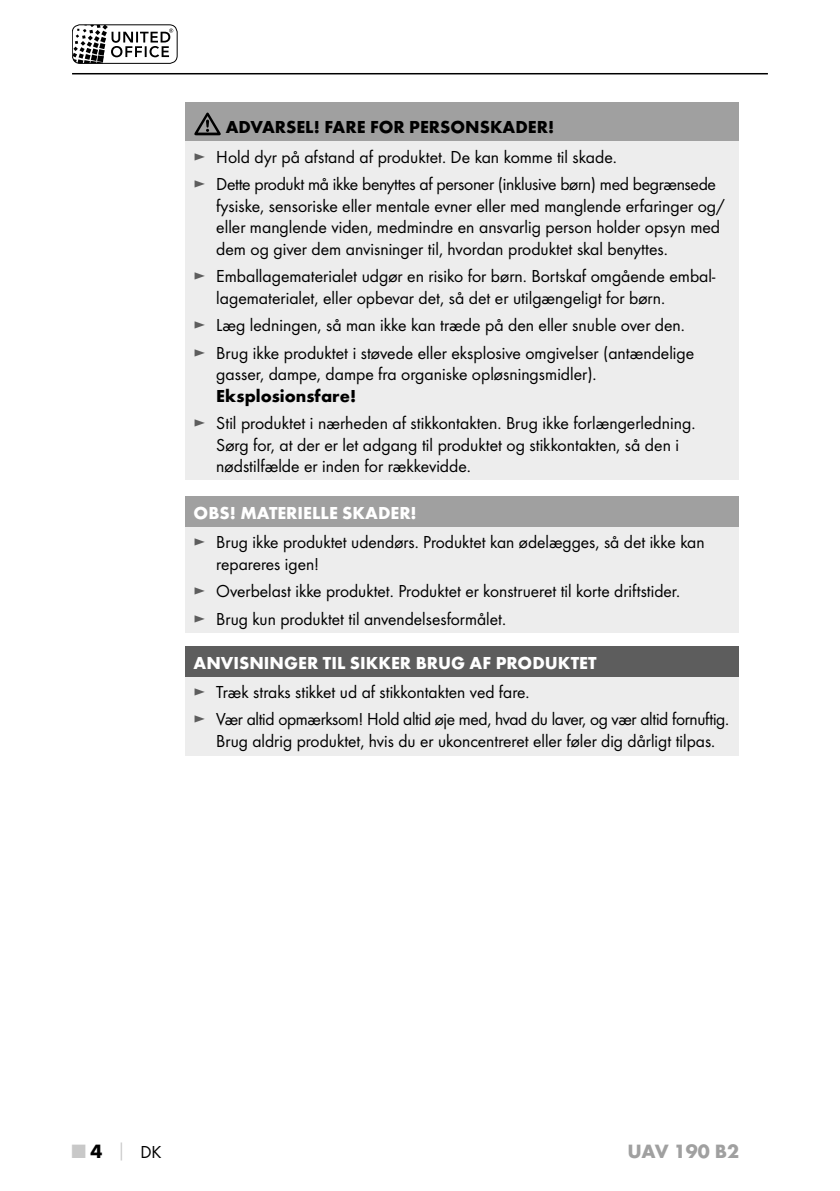
<style>
.page{position:relative;width:840px;height:1191px;background:#fff}
.page>*{position:absolute;margin:0;border:0;box-sizing:border-box;transform-origin:0 0}
.t1{font:700 20px "Futura";color:#a0a0a0}
.t2{font:18px/21.6px "Futura Boo";color:#000}
.t3{font:18px/27.2px "Futura Boo";letter-spacing:-.02em;color:#000}
.t4{font:700 18px "Futura";color:#fff}
.t5{font:700 18px "Futura";color:#000}
.s1{color:#5d5d5d}
.s2{font-family:"Futura";font-weight:700;font-size:20px;color:#c8c8c8}
.s3{font-family:"Futura";font-weight:700;font-size:20px}
.s4{font-family:"Futura";font-weight:700;color:#c8c8c8}
</style>
<div class="page">
<hr style="left:72px;top:73px;width:695px;height:1px;background:#000">
<svg style="left:72px;top:25px;width:101px;height:38px"></svg>
<div style="left:72px;top:25px;width:105px;height:39px;border:1px solid #000;border-radius:8px"></div>
<div style="left:185px;top:102px;width:553px;height:39px;background:#a0a0a0"></div>
<div style="left:185px;top:141px;width:553px;height:339px;background:#ededed"></div>
<svg style="left:194px;top:113px;width:26px;height:22px"></svg>
<div style="left:185px;top:497px;width:553px;height:30px;background:#a0a0a0"></div>
<div style="left:185px;top:527px;width:553px;height:105px;background:#ededed"></div>
<div style="left:185px;top:646px;width:553px;height:30px;background:#5d5d5d"></div>
<div style="left:185px;top:676px;width:553px;height:79px;background:#ededed"></div>
<p class="t5" style="left:225px;top:116px;width:330px">ADVARSEL! FARE FOR PERSONSKADER!</p>
<p class="t3" style="left:193px;top:143px;width:523px"><span class="s1">►</span> Hold dyr på afstand af produktet. De kan komme til skade.<br><span class="s1">►</span> Dette produkt må ikke benyttes af personer (inklusive børn) med begrænsede</p>
<p class="t2" style="left:216px;top:195px;width:510px">fysiske, sensoriske eller mentale evner eller med manglende erfaringer og/ eller manglende viden, medmindre en ansvarlig person holder opsyn med dem og giver dem anvisninger til, hvordan produktet skal benyttes.</p>
<p class="t2" style="left:216px;top:265px;width:500px;text-indent:-23px"><span class="s1">►</span> Emballagematerialet udgør en risiko for børn. Bortskaf omgående embal&shy;lagematerialet, eller opbevar det, så det er utilgængeligt for børn.</p>
<p class="t2" style="left:193px;top:311px;width:502px;line-height:27.2px"><span class="s1">►</span> Læg ledningen, så man ikke kan træde på den eller snuble over den. <span class="s1">►</span> Brug ikke produktet i støvede eller eksplosive omgivelser (antændelige</p>
<p class="t2" style="left:216px;top:363px;width:379px">gasser, dampe, dampe fra organiske opløsningsmidler).</p>
<p class="t5" style="left:216px;top:384px;width:141px">Eksplosionsfare!</p>
<p class="t2" style="left:216px;top:412px;width:478px;text-indent:-23px"><span class="s1">►</span> Stil produktet i nærheden af stikkontakten. Brug ikke forlængerledning.<br>Sørg for, at der er let adgang til produktet og stikkontakten, så den i nødstilfælde er inden for rækkevidde.</p>
<p class="t4" style="left:193px;top:502px;width:224px">OBS! MATERIELLE SKADER!</p>
<p class="t2" style="left:216px;top:531px;width:489px;text-indent:-23px"><span class="s1">►</span> Brug ikke produktet udendørs. Produktet kan ødelægges, så det ikke kan repareres igen!</p>
<p class="t2" style="left:193px;top:577px;width:485px;line-height:27.2px"><span class="s1">►</span> Overbelast ikke produktet. Produktet er konstrueret til korte driftstider. <span class="s1">►</span> Brug kun produktet til anvendelsesformålet.</p>
<p class="t4" style="left:193px;top:651px;width:404px">ANVISNINGER TIL SIKKER BRUG AF PRODUKTET</p>
<p class="t3" style="left:193px;top:678px;width:534px"><span class="s1">►</span> Træk straks stikket ud af stikkontakten ved fare.<br><span class="s1">►</span> Vær altid opmærksom! Hold altid øje med, hvad du laver, og vær altid fornuftig.</p>
<p class="t2" style="left:216px;top:730px;width:498px">Brug aldrig produktet, hvis du er ukoncentreret eller føler dig dårligt tilpas.</p>
<p class="t2" style="left:72px;top:1141px;width:91px"><span class="s2">■</span> <span class="s3">4</span> <span class="s4">│</span> DK</p>
<p class="t1" style="left:627px;top:1139px;width:113px">UAV 190 B2</p>
</div>
